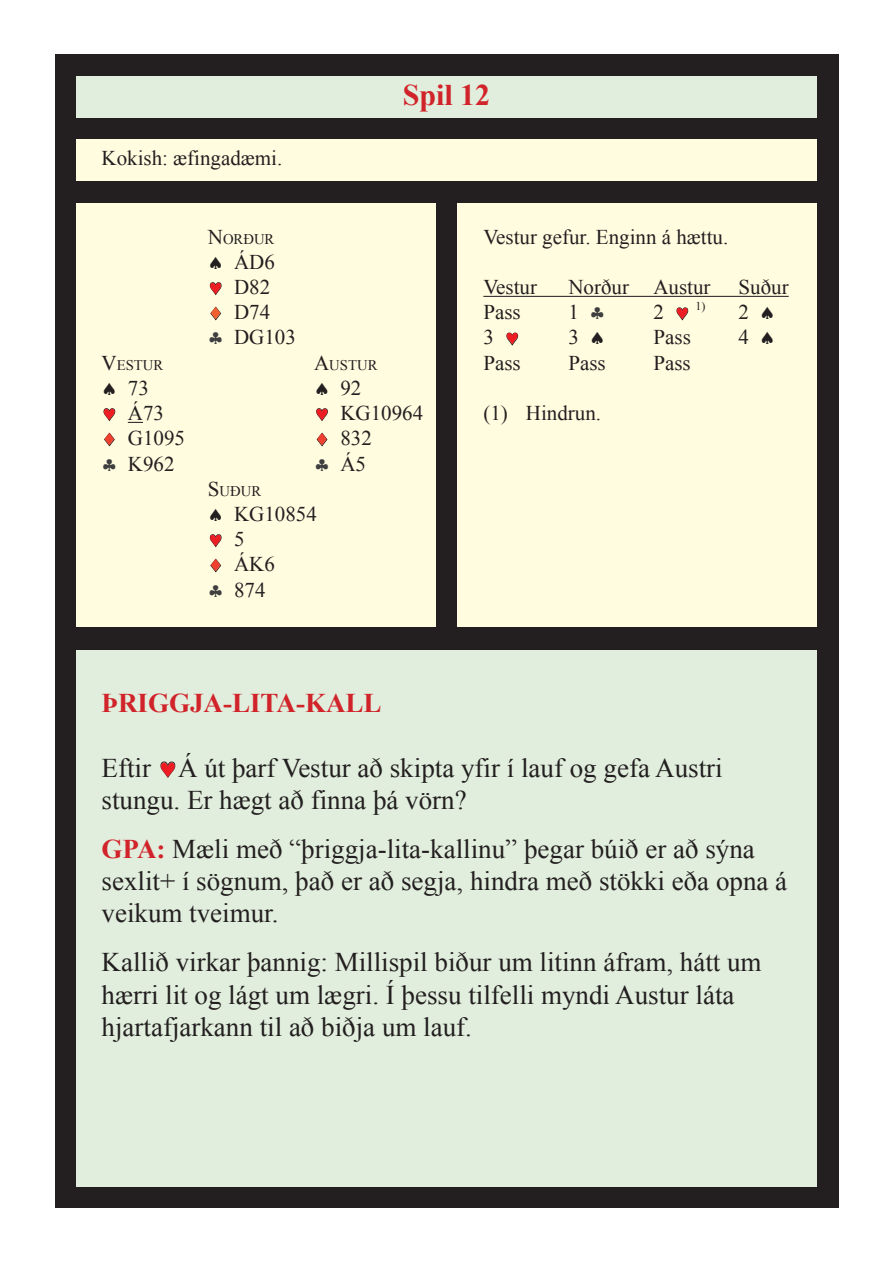
<style>
.page{position:relative;width:893px;height:1263px;background:#fff}
.page>*{position:absolute;margin:0;border:0;box-sizing:border-box;transform-origin:0 0}
.t1{font:700 30px "Times New Roman";color:#d1232a}
.t2{font:27px/32.4px "Times New Roman";color:#231f20}
.t3{font:700 27px "Times New Roman";color:#d1232a}
.t4{font:21px/25.2px "Times New Roman";color:#231f20}
.t5{font:14.7px "Times New Roman";color:#231f20}
.t6{font:12px "Times New Roman";color:#231f20}
.s1{font-size:21px}
.s2{color:#ee1d23}
.s3{color:#f16130}
.s4{color:#3f3f40}
.s5{color:#ef3f2f}
.s6{font-weight:700;color:#d1232a}
</style>
<div class="page">
<div style="left:55px;top:55px;width:783px;height:1153px;background:#231f20"></div>
<div style="left:76px;top:204px;width:359px;height:423px;background:#fffce0"></div>
<svg style="left:128px;top:422px;width:15px;height:1px"></svg>
<svg style="left:209px;top:282px;width:13px;height:14px"></svg>
<svg style="left:210px;top:306px;width:11px;height:15px"></svg>
<svg style="left:103px;top:408px;width:13px;height:14px"></svg>
<svg style="left:316px;top:408px;width:12px;height:13px"></svg>
<svg style="left:104px;top:432px;width:11px;height:15px"></svg>
<svg style="left:316px;top:432px;width:12px;height:15px"></svg>
<svg style="left:209px;top:534px;width:13px;height:14px"></svg>
<svg style="left:210px;top:558px;width:11px;height:15px"></svg>
<div style="left:458px;top:204px;width:359px;height:423px;background:#fffce0"></div>
<hr style="left:483px;top:296px;width:306px;height:1px;background:#231f20">
<svg style="left:676px;top:307px;width:13px;height:14px"></svg>
<svg style="left:506px;top:332px;width:12px;height:14px"></svg>
<div style="left:76px;top:76px;width:741px;height:41px;background:#e1eedd"></div>
<div style="left:76px;top:140px;width:741px;height:41px;background:#fffce0"></div>
<div style="left:76px;top:650px;width:741px;height:537px;background:#e1eedd"></div>
<svg style="left:160px;top:761px;width:16px;height:17px"></svg>
<p class="t4" style="left:102px;top:145px;width:182px">Kokish: æfingadæmi.</p>
<p class="t1" style="left:403px;top:74px;width:89px">Spil 12</p>
<p class="t5" style="left:208px;top:229px;width:68px"><span class="s1">N</span>ORÐUR</p>
<p class="t4" style="left:208px;top:249px;width:90px">♠ ÁD6 <span class="s2">♥</span> D82<br><span class="s3">♦</span> D74<br><span class="s4">♣</span> DG103</p>
<p class="t5" style="left:102px;top:355px;width:63px"><span class="s1">V</span>ESTUR</p>
<p class="t5" style="left:314px;top:355px;width:65px"><span class="s1">A</span>USTUR</p>
<p class="t4" style="left:102px;top:375px;width:49px">♠ 73</p>
<p class="t4" style="left:314px;top:375px;width:49px">♠ 92</p>
<p class="t4" style="left:102px;top:400px;width:64px"><span class="s2">♥</span> Á73</p>
<p class="t4" style="left:314px;top:400px;width:111px"><span class="s2">♥</span> KG10964</p>
<p class="t4" style="left:102px;top:425px;width:85px"><span class="s5">♦</span> G1095</p>
<p class="t4" style="left:314px;top:425px;width:59px"><span class="s5">♦</span> 832</p>
<p class="t4" style="left:102px;top:450px;width:74px"><span class="s4">♣</span> K962</p>
<p class="t4" style="left:314px;top:450px;width:53px"><span class="s4">♣</span> Á5</p>
<p class="t5" style="left:208px;top:481px;width:55px"><span class="s1">S</span>UÐUR</p>
<p class="t4" style="left:208px;top:501px;width:111px">♠ KG10854 <span class="s2">♥</span> 5<br><span class="s5">♦</span> ÁK6<br><span class="s4">♣</span> 874</p>
<p class="t3" style="left:102px;top:684px;width:282px">ÞRIGGJA-LITA-KALL</p>
<p class="t4" style="left:483px;top:224px;width:246px">Vestur gefur. Enginn á hættu.</p>
<p class="t4" style="left:483px;top:274px;width:55px">Vestur</p>
<p class="t4" style="left:568px;top:274px;width:144px">Norður Austur</p>
<p class="t4" style="left:738px;top:274px;width:52px">Suður</p>
<p class="t4" style="left:483px;top:299px;width:39px">Pass</p>
<p class="t4" style="left:568px;top:299px;width:38px">1 <span class="s4">♣</span></p>
<p class="t6" style="left:653px;top:298px;width:54px"><span class="s1">2</span> <span class="s2">♥</span> 1)</p>
<p class="t4" style="left:738px;top:299px;width:38px">2 ♠</p>
<p class="t4" style="left:483px;top:324px;width:38px">3 <span class="s2">♥</span></p>
<p class="t4" style="left:568px;top:324px;width:38px">3 ♠</p>
<p class="t4" style="left:653px;top:324px;width:39px">Pass</p>
<p class="t4" style="left:738px;top:324px;width:38px">4 ♠</p>
<p class="t4" style="left:483px;top:350px;width:39px">Pass</p>
<p class="t4" style="left:568px;top:350px;width:39px">Pass</p>
<p class="t4" style="left:653px;top:350px;width:39px">Pass</p>
<p class="t4" style="left:483px;top:400px;width:119px">(1) Hindrun.</p>
<p class="t2" style="left:102px;top:751px;width:623px">Eftir <span class="s2">♥</span>Á út þarf Vestur að skipta yfir í lauf og gefa Austri stungu. Er hægt að finna þá vörn?</p>
<p class="t2" style="left:102px;top:832px;width:687px"><span class="s6">GPA:</span> Mæli með “þriggja-lita-kallinu” þegar búið er að sýna sexlit+ í sögnum, það er að segja, hindra með stökki eða opna á veikum tveimur.</p>
<p class="t2" style="left:102px;top:945px;width:662px">Kallið virkar þannig: Millispil biður um litinn áfram, hátt um hærri lit og lágt um lægri. Í þessu tilfelli myndi Austur láta hjartafjarkann til að biðja um lauf.</p>
</div>
